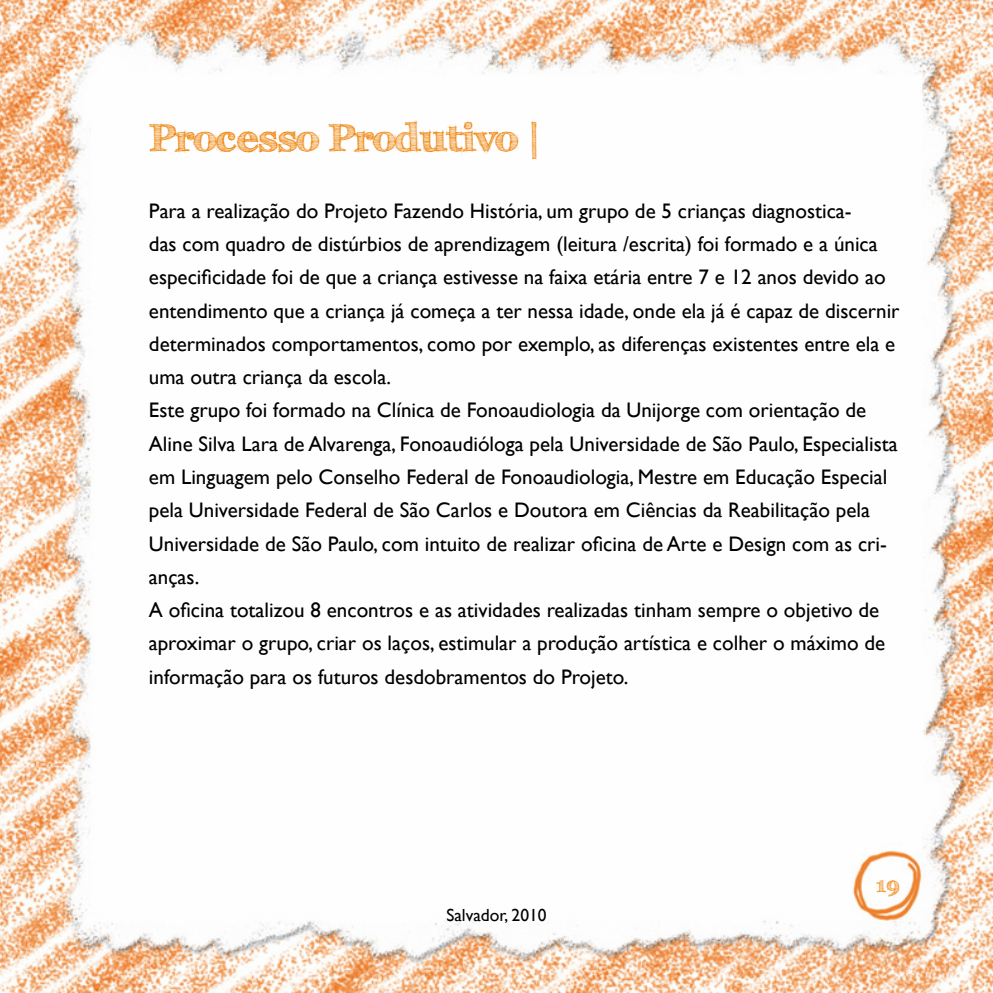
<style>
.page{position:relative;width:993px;height:993px;background:#fff}
.page>*{position:absolute;margin:0;border:0;box-sizing:border-box;transform-origin:0 0}
.t1{font:700 38.5px "FFF Tusj";color:#ee7f00}
.t2{font:21px/33.2px "Gill Sans";color:#000}
.t3{font:700 21px "FFF Tusj";color:#ee7f00}
.t4{font:17.5px "Gill Sans";color:#000}
</style>
<div class="page">
<img style="left:0;top:0;width:992px;height:992px">
<h1 class="t1" style="left:149px;top:115px;width:394px">Processo Produtivo |</h1>
<p class="t2" style="left:149px;top:194px;width:752px">Para a realização do Projeto Fazendo História, um grupo de 5 crianças diagnostica-<br>das com quadro de distúrbios de aprendizagem (leitura /escrita) foi formado e a única especificidade foi de que a criança estivesse na faixa etária entre 7 e 12 anos devido ao entendimento que a criança já começa a ter nessa idade, onde ela já é capaz de discernir determinados comportamentos, como por exemplo, as diferenças existentes entre ela e uma outra criança da escola.<br>Este grupo foi formado na Clínica de Fonoaudiologia da Unijorge com orientação de Aline Silva Lara de Alvarenga, Fonoaudióloga pela Universidade de São Paulo, Especialista em Linguagem pelo Conselho Federal de Fonoaudiologia, Mestre em Educação Especial pela Universidade Federal de São Carlos e Doutora em Ciências da Reabilitação pela Universidade de São Paulo, com intuito de realizar oficina de Arte e Design com as cri&shy;anças.<br>A oficina totalizou 8 encontros e as atividades realizadas tinham sempre o objetivo de aproximar o grupo, criar os laços, estimular a produção artística e colher o máximo de informação para os futuros desdobramentos do Projeto.</p>
<p class="t4" style="left:446px;top:904px;width:102px">Salvador, 2010</p>
<p class="t3" style="left:875px;top:871px;width:25px">19</p>
</div>
